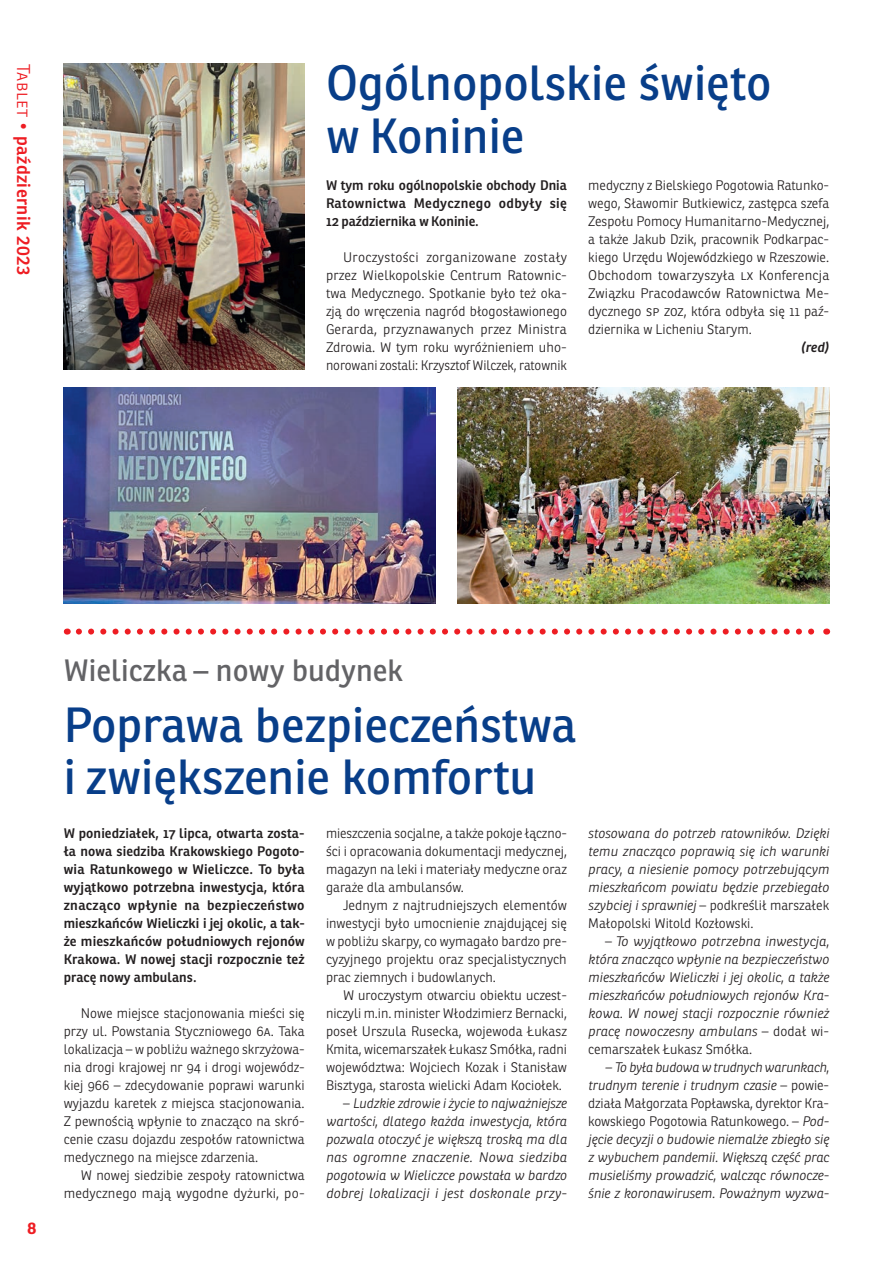
<style>
.page{position:relative;width:893px;height:1263px;background:#fff}
.page>*{position:absolute;margin:0;border:0;box-sizing:border-box;transform-origin:0 0}
.t1{font:48px/52.5px "Ronnia";color:#083e89}
.t2{font:30px "Ronnia";color:#636366}
.t3{font:600 18px "Ronnia";letter-spacing:.025em;color:#ee1d23}
.t4{font:700 16.5px "Ronnia";color:#ee1d23}
.t5{font:300 13.5px/18px "Ronnia";color:#231f20;text-align:justify}
.t6{font:italic 300 13.5px/18px "Ronnia";color:#231f20;text-align:justify}
.t7{font:600 13.5px/18px "Ronnia";letter-spacing:.01em;color:#231f20;text-align:justify}
.t8{font:italic 600 13.5px "Ronnia";color:#231f20}
.s1{font-weight:300}
.s2{font-style:normal}
</style>
<div class="page">
<svg style="left:79px;top:629px;width:736px;height:6px"></svg>
<img style="left:457px;top:388px;width:372px;height:216px">
<img style="left:64px;top:388px;width:372px;height:216px">
<img style="left:64px;top:64px;width:241px;height:306px">
<h3 class="t3" style="left:35px;top:64px;width:213px;rotate:90deg"><span class="s1">Tablet •</span> październik 2023</h3>
<h1 class="t1" style="left:326px;top:56px;width:447px">Ogólnopolskie święto w Koninie</h1>
<p class="t7" style="left:326px;top:176px;width:242px">W tym roku ogólnopolskie obchody Dnia Ratownictwa Medycznego odbyły się 12 października w Koninie.</p>
<p class="t5" style="left:326px;top:248px;width:242px;text-indent:17px">Uroczystości zorganizowane zostały przez Wielkopolskie Centrum Ratownic&shy;twa Medycznego. Spotkanie było też oka&shy;zją do wręczenia nagród błogosławionego Gerarda, przyznawanych przez Ministra Zdrowia. W tym roku wyróżnieniem uho&shy;norowani zostali: Krzysztof Wilczek, ratownik</p>
<p class="t5" style="left:588px;top:176px;width:243px">medyczny z Bielskiego Pogotowia Ratunko&shy;wego, Sławomir Butkiewicz, zastępca szefa Zespołu Pomocy Humanitarno-Medycznej, a także Jakub Dzik, pracownik Podkarpac&shy;kiego Urzędu Wojewódzkiego w Rzeszowie.<br>Obchodom towarzyszyła lx Konferencja Związku Pracodawców Ratownictwa Me&shy;dycznego sp zoz, która odbyła się 11 paź&shy;dziernika w Licheniu Starym.</p>
<p class="t8" style="left:801px;top:339px;width:29px">(red)</p>
<p class="t4" style="left:27px;top:1217px;width:11px">8</p>
<h2 class="t2" style="left:64px;top:651px;width:341px">Wieliczka – nowy budynek</h2>
<h1 class="t1" style="left:64px;top:698px;width:514px">Poprawa bezpieczeństwa i zwiększenie komfortu</h1>
<p class="t7" style="left:64px;top:824px;width:243px">W poniedziałek, 17 lipca, otwarta zosta&shy;ła nowa siedziba Krakowskiego Pogoto&shy;wia Ratunkowego w Wieliczce. To była wyjątkowo potrzebna inwestycja, która znacząco wpłynie na bezpieczeństwo mieszkańców Wieliczki i jej okolic, a tak&shy;że mieszkańców południowych rejonów Krakowa. W nowej stacji rozpocznie też pracę nowy ambulans.</p>
<p class="t5" style="left:64px;top:1004px;width:242px;text-indent:17px">Nowe miejsce stacjonowania mieści się przy ul. Powstania Styczniowego 6a. Taka lokalizacja – w pobliżu ważnego skrzyżowa&shy;nia drogi krajowej nr 94 i drogi wojewódz&shy;kiej 966 – zdecydowanie poprawi warunki wyjazdu karetek z miejsca stacjonowania.<br>Z pewnością wpłynie to znacząco na skró&shy;cenie czasu dojazdu zespołów ratownictwa medycznego na miejsce zdarzenia.</p>
<p class="t5" style="left:64px;top:1166px;width:242px;text-align:right">W nowej siedzibie zespoły ratownictwa medycznego mają wygodne dyżurki, po-</p>
<p class="t5" style="left:326px;top:824px;width:242px">mieszczenia socjalne, a także pokoje łączno&shy;ści i opracowania dokumentacji medycznej, magazyn na leki i materiały medyczne oraz garaże dla ambulansów.</p>
<p class="t5" style="left:326px;top:896px;width:243px;text-indent:17px">Jednym z najtrudniejszych elementów inwestycji było umocnienie znajdującej się w pobliżu skarpy, co wymagało bardzo pre&shy;cyzyjnego projektu oraz specjalistycznych prac ziemnych i budowlanych.</p>
<p class="t5" style="left:326px;top:986px;width:243px;text-indent:17px">W uroczystym otwarciu obiektu uczest&shy;niczyli m.in. minister Włodzimierz Bernacki, poseł Urszula Rusecka, wojewoda Łukasz Kmita, wicemarszałek Łukasz Smółka, radni województwa: Wojciech Kozak i Stanisław Bisztyga, starosta wielicki Adam Kociołek.</p>
<p class="t6" style="left:326px;top:1094px;width:242px;text-indent:17px"><span class="s2">–</span> Ludzkie zdrowie i życie to najważniejsze wartości, dlatego każda inwestycja, która pozwala otoczyć je większą troską ma dla nas ogromne znaczenie. Nowa siedziba pogotowia w Wieliczce powstała w bardzo dobrej lokalizacji i jest doskonale przy-</p>
<p class="t6" style="left:588px;top:824px;width:243px">stosowana do potrzeb ratowników. Dzięki temu znacząco poprawią się ich warunki pracy, a niesienie pomocy potrzebującym mieszkańcom powiatu będzie przebiegało szybciej i sprawniej <span class="s2">– podkreślił marszałek Małopolski Witold Kozłowski.</span></p>
<p class="t6" style="left:588px;top:932px;width:242px;text-indent:17px"><span class="s2">–</span> To wyjątkowo potrzebna inwestycja, która znacząco wpłynie na bezpieczeństwo mieszkańców Wieliczki i jej okolic, a także mieszkańców południowych rejonów Kra&shy;kowa. W nowej stacji rozpocznie również pracę nowoczesny ambulans <span class="s2">– dodał wi&shy;cemarszałek Łukasz Smółka.</span></p>
<p class="t6" style="left:588px;top:1058px;width:242px;text-indent:17px">– To była budowa w trudnych warunkach, trudnym terenie i trudnym czasie <span class="s2">– powie&shy;działa Małgorzata Popławska, dyrektor Kra&shy;kowskiego Pogotowia Ratunkowego. –</span> Pod&shy;jęcie decyzji o budowie niemalże zbiegło się z wybuchem pandemii. Większą część prac musieliśmy prowadzić, walcząc równocze&shy;śnie z koronawirusem. Poważnym wyzwa-</p>
</div>
